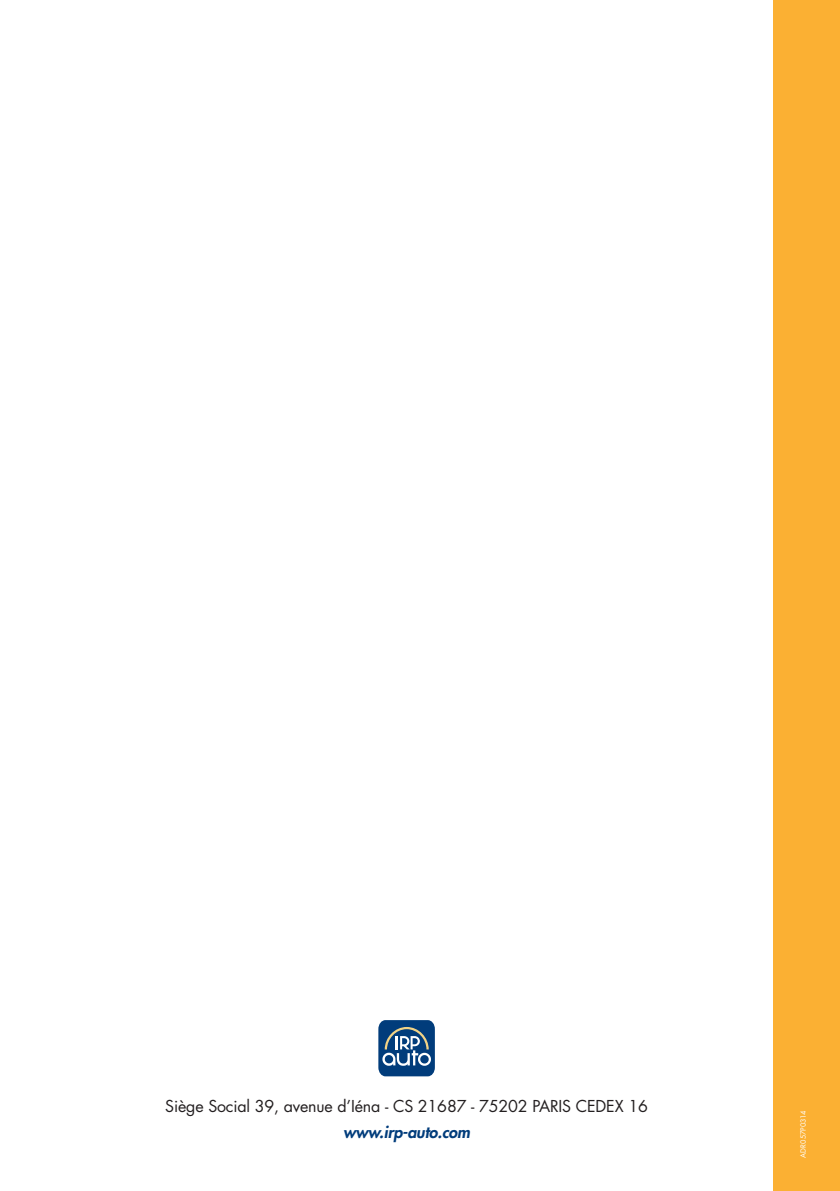
<style>
.page{position:relative;width:840px;height:1191px;background:#fff}
.page>*{position:absolute;margin:0;border:0;box-sizing:border-box;transform-origin:0 0}
.t1{font:16px "Futura";letter-spacing:-.01em;color:#231f20}
.t2{font:italic 800 16px "Futura";letter-spacing:-.01em;color:#013c7b}
.t3{font:7px "Futura";letter-spacing:.01em;color:#fff}
</style>
<div class="page">
<div style="left:773px;top:0;width:66px;height:1191px;background:#fbb033"></div>
<svg style="left:378px;top:1020px;width:56px;height:56px;background:#366391"></svg>
<p class="t1" style="left:165px;top:1096px;width:484px">Siège Social 39, avenue d’Iéna - CS 21687 - 75202 PARIS CEDEX 16</p>
<p class="t2" style="left:343px;top:1122px;width:128px">www.irp-auto.com</p>
<p class="t3" style="left:798px;top:1157px;width:49px;rotate:-90deg">ADR057P0314</p>
</div>
